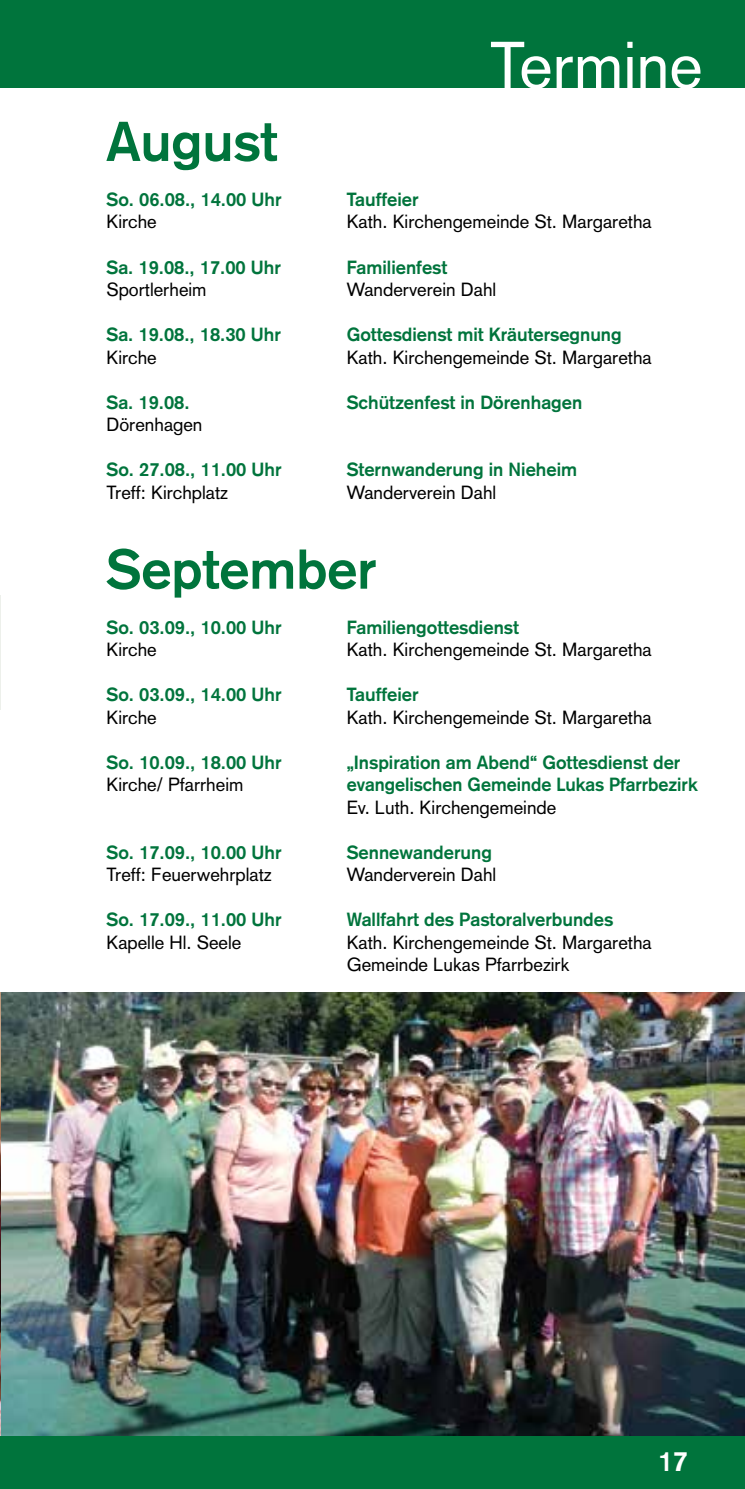
<style>
.page{position:relative;width:745px;height:1489px;background:#fff}
.page>*{position:absolute;margin:0;border:0;box-sizing:border-box;transform-origin:0 0}
.t1{font:65px "Akzidenz Grotesk";color:#fff}
.t2{font:700 55px "Akzidenz Grotesk";color:#00743c}
.t3{font:700 27.5px "Akzidenz Grotesk";color:#fff}
.t4{font:700 18.75px "Akzidenz Grotesk";color:#00743c}
.t5{font:18.75px/22.5px "Akzidenz Grotesk";color:#000}
.t6{font:700 18.75px "Akzidenz Grotesk";color:#00743c;scale:.96 1}
</style>
<div class="page">
<div style="left:0;top:0;width:744px;height:87px;background:#00743c"></div>
<hr style="left:0;top:595px;width:1px;height:114px;background:#edf0eb">
<div style="left:0;top:1435px;width:744px;height:53px;background:#00743c"></div>
<img style="left:0;top:992px;width:744px;height:443px">
<h1 class="t1" style="left:489px;top:27px;width:214px">Termine</h1>
<h2 class="t2" style="left:106px;top:109px;width:172px">August</h2>
<p class="t4" style="left:106px;top:188px;width:177px">So. 06.08., 14.00 Uhr</p>
<p class="t4" style="left:346px;top:188px;width:73px">Tauffeier</p>
<p class="t5" style="left:106px;top:211px;width:52px">Kirche</p>
<p class="t5" style="left:346px;top:211px;width:306px">Kath. Kirchengemeinde St. Margaretha</p>
<p class="t4" style="left:106px;top:256px;width:176px">Sa. 19.08., 17.00 Uhr</p>
<p class="t4" style="left:346px;top:256px;width:102px">Familienfest</p>
<p class="t5" style="left:106px;top:278px;width:102px">Sportlerheim</p>
<p class="t5" style="left:346px;top:278px;width:151px">Wanderverein Dahl</p>
<p class="t4" style="left:106px;top:323px;width:176px">Sa. 19.08., 18.30 Uhr</p>
<p class="t4" style="left:346px;top:323px;width:276px">Gottesdienst mit Kräutersegnung</p>
<p class="t5" style="left:106px;top:346px;width:52px">Kirche</p>
<p class="t5" style="left:346px;top:346px;width:306px">Kath. Kirchengemeinde St. Margaretha</p>
<p class="t4" style="left:106px;top:391px;width:85px">Sa. 19.08.</p>
<p class="t4" style="left:346px;top:391px;width:237px">Schützenfest in Dörenhagen</p>
<p class="t5" style="left:106px;top:413px;width:97px">Dörenhagen</p>
<p class="t4" style="left:106px;top:458px;width:177px">So. 27.08., 11.00 Uhr</p>
<p class="t4" style="left:346px;top:458px;width:232px">Sternwanderung in Nieheim</p>
<p class="t5" style="left:106px;top:481px;width:123px">Treff: Kirchplatz</p>
<p class="t5" style="left:346px;top:481px;width:151px">Wanderverein Dahl</p>
<h2 class="t2" style="left:106px;top:537px;width:271px">September</h2>
<p class="t4" style="left:106px;top:616px;width:177px">So. 03.09., 10.00 Uhr</p>
<p class="t4" style="left:346px;top:616px;width:173px">Familiengottesdienst</p>
<p class="t5" style="left:106px;top:638px;width:52px">Kirche</p>
<p class="t5" style="left:346px;top:638px;width:306px">Kath. Kirchengemeinde St. Margaretha</p>
<p class="t4" style="left:106px;top:683px;width:177px">So. 03.09., 14.00 Uhr</p>
<p class="t4" style="left:346px;top:683px;width:73px">Tauffeier</p>
<p class="t5" style="left:106px;top:706px;width:52px">Kirche</p>
<p class="t5" style="left:346px;top:706px;width:306px">Kath. Kirchengemeinde St. Margaretha</p>
<p class="t4" style="left:106px;top:751px;width:177px">So. 10.09., 18.00 Uhr</p>
<p class="t4" style="left:346px;top:751px;width:335px">„Inspiration am Abend“ Gottesdienst der</p>
<p class="t5" style="left:106px;top:773px;width:138px">Kirche/ Pfarrheim</p>
<p class="t6" style="left:346px;top:773px;width:367px">evangelischen Gemeinde Lukas Pfarrbezirk</p>
<p class="t5" style="left:346px;top:796px;width:211px">Ev. Luth. Kirchengemeinde</p>
<p class="t4" style="left:106px;top:841px;width:177px">So. 17.09., 10.00 Uhr</p>
<p class="t4" style="left:346px;top:841px;width:147px">Sennewanderung</p>
<p class="t5" style="left:106px;top:863px;width:167px">Treff: Feuerwehrplatz</p>
<p class="t5" style="left:346px;top:863px;width:151px">Wanderverein Dahl</p>
<p class="t4" style="left:106px;top:908px;width:177px">So. 17.09., 11.00 Uhr</p>
<p class="t4" style="left:346px;top:908px;width:268px">Wallfahrt des Pastoralverbundes</p>
<p class="t5" style="left:106px;top:931px;width:136px">Kapelle Hl. Seele</p>
<p class="t5" style="left:346px;top:931px;width:306px">Kath. Kirchengemeinde St. Margaretha<br>Gemeinde Lukas Pfarrbezirk</p>
<h3 class="t3" style="left:657px;top:1444px;width:32px">17</h3>
</div>
